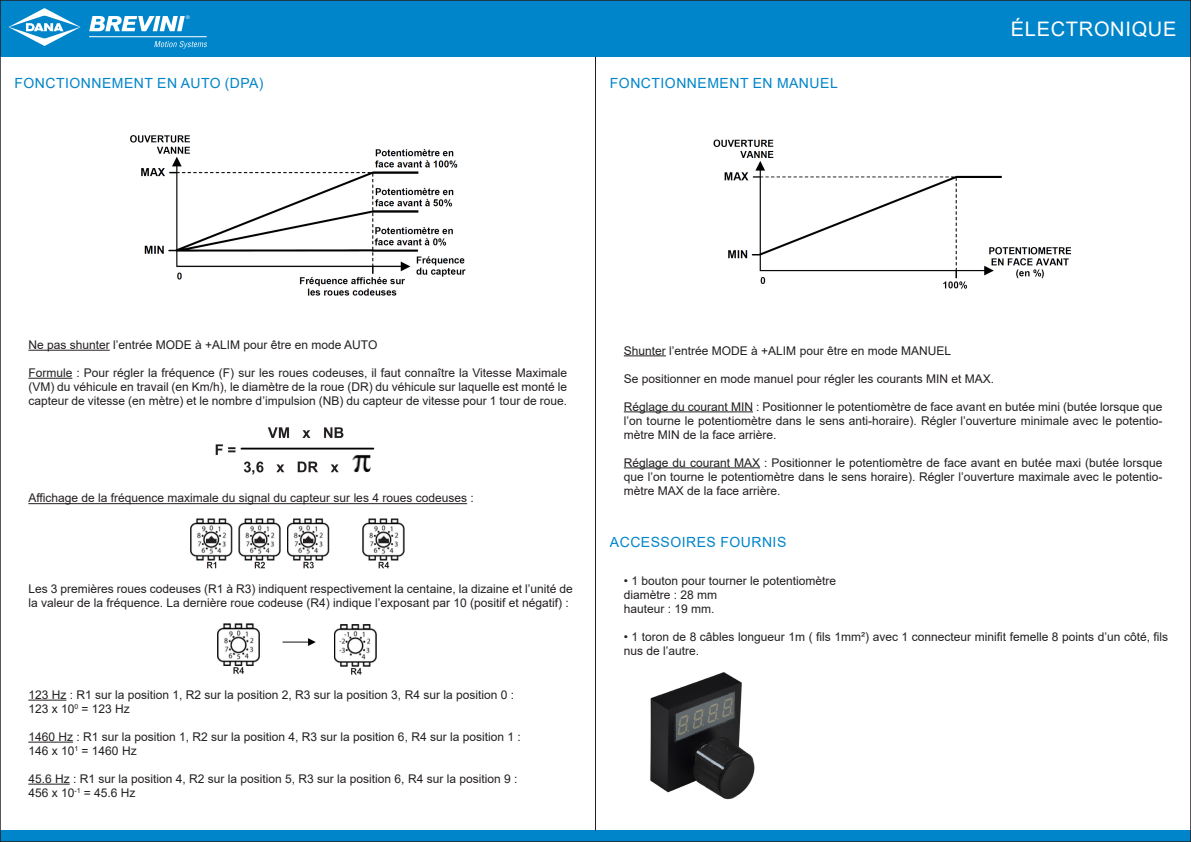
<style>
.page{position:relative;width:1191px;height:842px;background:#fff}
.page>*{position:absolute;margin:0;border:0;box-sizing:border-box;transform-origin:0 0}
.Titre_rubrique{font:20px "Arial";color:#fff}
.Sous_titre_-_14pt{font:14px "Arial";letter-spacing:.035em;color:#0085ca}
.Paragraphe_générale{font:12px/14px "Arial";color:#231f20;text-align:justify}
.t1{font:300 5.2px "Helvetica Neue";color:#fff}
</style>
<div class="page">
<div style="left:0;top:831px;width:1191px;height:11px;background:#0085ca"></div>
<div style="left:0;top:0;width:1191px;height:57px;background:#0085ca"></div>
<svg style="left:9px;top:8px;width:72px;height:38px"></svg>
<svg style="left:154px;top:41px;width:53px;height:8px"></svg>
<svg style="left:89px;top:16px;width:96px;height:15px"></svg>
<hr style="left:89px;top:36px;width:118px;height:1px;background:#fff">
<hr style="left:595px;top:57px;width:1px;height:774px;background:#231f20">
<img style="left:130px;top:135px;width:336px;height:161px">
<img style="left:713px;top:139px;width:359px;height:150px">
<hr style="left:28px;top:350px;width:82px;height:1px;background:#231f20">
<hr style="left:28px;top:378px;width:44px;height:1px;background:#231f20">
<hr style="left:28px;top:503px;width:439px;height:1px;background:#231f20">
<hr style="left:624px;top:355px;width:42px;height:1px;background:#231f20">
<hr style="left:624px;top:411px;width:129px;height:1px;background:#231f20">
<hr style="left:624px;top:467px;width:136px;height:1px;background:#231f20">
<hr style="left:28px;top:700px;width:38px;height:1px;background:#231f20">
<hr style="left:28px;top:742px;width:45px;height:1px;background:#231f20">
<hr style="left:28px;top:784px;width:42px;height:1px;background:#231f20">
<img style="left:650px;top:672px;width:105px;height:127px">
<img style="left:190px;top:518px;width:215px;height:51px">
<img style="left:217px;top:623px;width:160px;height:52px">
<img style="left:215px;top:427px;width:160px;height:48px">
<p class="t1" style="left:186px;top:13px;width:6px">®</p>
<p class="Sous_titre_-_14pt" style="left:14px;top:73px;width:251px">FONCTIONNEMENT EN AUTO (DPA)</p>
<p class="Sous_titre_-_14pt" style="left:610px;top:73px;width:229px">FONCTIONNEMENT EN MANUEL</p>
<p class="Titre_rubrique" style="left:1010px;top:15px;width:29px">Électronique</p>
<p class="Paragraphe_générale" style="left:28px;top:338px;width:350px">Ne pas shunter l’entrée MODE à +ALIM pour être en mode AUTO</p>
<p class="Paragraphe_générale" style="left:28px;top:366px;width:540px">Formule : Pour régler la fréquence (F) sur les roues codeuses, il faut connaître la Vitesse Maximale (VM) du véhicule en travail (en Km/h), le diamètre de la roue (DR) du véhicule sur laquelle est monté le capteur de vitesse (en mètre) et le nombre d’impulsion (NB) du capteur de vitesse pour 1 tour de roue.</p>
<p class="Paragraphe_générale" style="left:28px;top:491px;width:447px">Affichage de la fréquence maximale du signal du capteur sur les 4 roues codeuses :</p>
<p class="Paragraphe_générale" style="left:28px;top:582px;width:546px">Les 3 premières roues codeuses (R1 à R3) indiquent respectivement la centaine, la dizaine et l’unité de la valeur de la fréquence. La dernière roue codeuse (R4) indique l’exposant par 10 (positif et négatif) :</p>
<p class="Paragraphe_générale" style="left:28px;top:687px;width:487px">123 Hz : R1 sur la position 1, R2 sur la position 2, R3 sur la position 3, R4 sur la position 0 :</p>
<p class="Paragraphe_générale" style="left:28px;top:701px;width:103px">123 x 10<sup>0</sup> = 123 Hz</p>
<p class="Paragraphe_générale" style="left:28px;top:729px;width:494px">1460 Hz : R1 sur la position 1, R2 sur la position 4, R3 sur la position 6, R4 sur la position 1 :</p>
<p class="Paragraphe_générale" style="left:28px;top:743px;width:110px">146 x 10<sup>1</sup> = 1460 Hz</p>
<p class="Paragraphe_générale" style="left:28px;top:771px;width:490px">45.6 Hz : R1 sur la position 4, R2 sur la position 5, R3 sur la position 6, R4 sur la position 9 :</p>
<p class="Paragraphe_générale" style="left:28px;top:785px;width:109px">456 x 10<sup>-1</sup> = 45.6 Hz</p>
<p class="Paragraphe_générale" style="left:624px;top:343px;width:329px">Shunter l’entrée MODE à +ALIM pour être en mode MANUEL</p>
<p class="Paragraphe_générale" style="left:624px;top:371px;width:372px">Se positionner en mode manuel pour régler les courants MIN et MAX.</p>
<p class="Paragraphe_générale" style="left:624px;top:399px;width:540px">Réglage du courant MIN : Positionner le potentiomètre de face avant en butée mini (butée lorsque que l’on tourne le potentiomètre dans le sens anti-horaire). Régler l’ouverture minimale avec le potentio&shy;mètre MIN de la face arrière.</p>
<p class="Paragraphe_générale" style="left:624px;top:455px;width:540px">Réglage du courant MAX : Positionner le potentiomètre de face avant en butée maxi (butée lorsque que l’on tourne le potentiomètre dans le sens horaire). Régler l’ouverture maximale avec le potentio&shy;mètre MAX de la face arrière.</p>
<p class="Sous_titre_-_14pt" style="left:610px;top:533px;width:178px">ACCESSOIRES FOURNIS</p>
<p class="Paragraphe_générale" style="left:624px;top:574px;width:214px">• 1 bouton pour tourner le potentiomètre</p>
<p class="Paragraphe_générale" style="left:624px;top:588px;width:95px">diamètre : 28 mm</p>
<p class="Paragraphe_générale" style="left:624px;top:602px;width:92px">hauteur : 19 mm.</p>
<p class="Paragraphe_générale" style="left:624px;top:630px;width:546px">• 1 toron de 8 câbles longueur 1m ( fils 1mm²) avec 1 connecteur minifit femelle 8 points d’un côté, fils nus de l’autre.</p>
</div>
